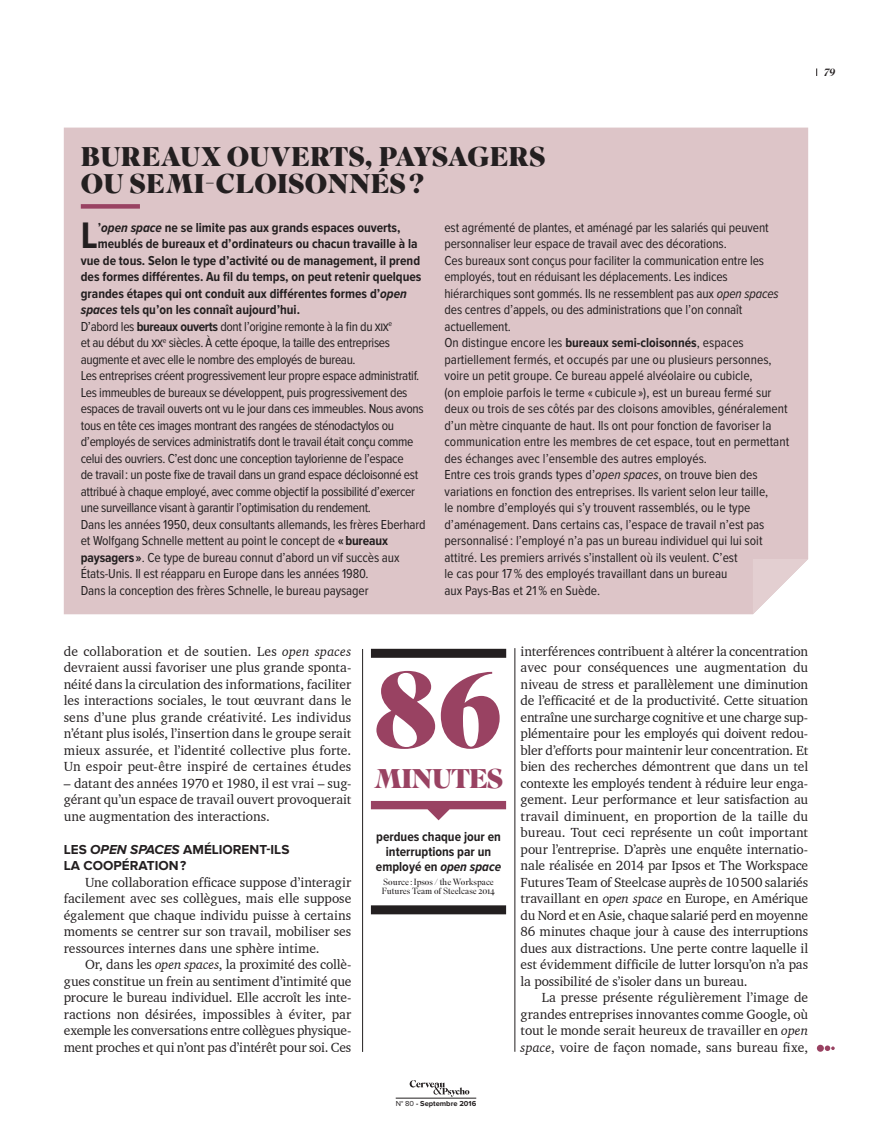
<style>
.page{position:relative;width:872px;height:1127px;background:#fff}
.page>*{position:absolute;margin:0;border:0;box-sizing:border-box;transform-origin:0 0}
.t1{font:900 105px "Superior Title";color:#994262}
.encadre_texte_bold_l{font:700 38.25px "Proxima Nova Cond";color:#231f20}
.encadre_titre_1{font:900 27px/27px "Superior Title";letter-spacing:.005em;color:#231f20}
.t2{font:900 27px "Superior Title";letter-spacing:-.035em;color:#994262}
.encadre_texte{font:13.5px/16.5px "Proxima Nova Cond";letter-spacing:-.01em;color:#231f20}
.texte_charter{font:13.5px/16.5px "Charter BT";letter-spacing:-.005em;color:#231f20;text-align:justify}
.encadre_texte_bold_l-2{font:700 13.5px "Proxima Nova Cond";color:#231f20}
.en_bref_texte{font:700 13.5px/15px "Proxima Nova Cond";color:#231f20;text-align:center}
.inter{font:700 13.5px/16.5px "Proxima Nova";color:#231f20}
.t3{font:italic 500 10.5px "Superior Title";color:#231f20}
.credit{font:300 9px/9px "Superior Title";color:#231f20}
.t4{font:700 7.5px "Proxima Nova";color:#231f20}
.s1{font-style:italic}
.s2{font-weight:700}
.s3{font-weight:400}
</style>
<div class="page">
<div style="left:64px;top:128px;width:744px;height:486px;background:#ddc5c8"></div>
<svg style="left:753px;top:559px;width:55px;height:55px"></svg>
<div style="left:81px;top:204px;width:59px;height:5px;background:#994262"></div>
<div style="left:371px;top:905px;width:135px;height:9px;background:#231f20"></div>
<div style="left:371px;top:649px;width:135px;height:9px;background:#231f20"></div>
<svg style="left:371px;top:801px;width:135px;height:19px"></svg>
<div style="left:817px;top:1045px;width:7px;height:7px;background:#994262;border-radius:50%"></div>
<svg style="left:824px;top:1045px;width:10px;height:6px"></svg>
<hr style="left:362px;top:649px;width:1px;height:403px;background:#231f20">
<hr style="left:514px;top:648px;width:1px;height:404px;background:#231f20">
<svg style="left:409px;top:1080px;width:60px;height:16px"></svg>
<hr style="left:396px;top:1098px;width:80px;height:1px;background:#231f20">
<p class="t3" style="left:824px;top:66px;width:13px">79</p>
<p class="encadre_titre_1" style="left:81px;top:144px;width:466px">BUREAUX OUVERTS, PAYSAGERS<br>OU SEMI-CLOISONNÉS?</p>
<p class="encadre_texte_bold_l" style="left:81px;top:214px;width:18px">L</p>
<p class="encadre_texte_bold_l-2" style="left:98px;top:220px;width:304px">’<span class="s1">open space</span> ne se limite pas aux grands espaces ouverts,</p>
<p class="encadre_texte" style="left:444px;top:220px;width:336px">est agrémenté de plantes, et aménagé par les salariés qui peuvent personnaliser leur espace de travail avec des décorations.<br>Ces bureaux sont conçus pour faciliter la communication entre les employés, tout en réduisant les déplacements. Les indices hiérarchiques sont gommés. Ils ne ressemblent pas aux <span class="s1">open spaces </span>des centres d’appels, ou des administrations que l’on connaît actuellement.</p>
<p class="encadre_texte" style="left:444px;top:335px;width:346px">On distingue encore les <span class="s2">bureaux semi-cloisonnés</span>, espaces partiellement fermés, et occupés par une ou plusieurs personnes, voire un petit groupe. Ce bureau appelé alvéolaire ou cubicle,<br>(on emploie parfois le terme « cubicule »), est un bureau fermé sur deux ou trois de ses côtés par des cloisons amovibles, généralement d’un mètre cinquante de haut. Ils ont pour fonction de favoriser la communication entre les membres de cet espace, tout en permettant des échanges avec l’ensemble des autres employés.</p>
<p class="encadre_texte" style="left:444px;top:467px;width:325px">Entre ces trois grands types d’<span class="s1">open spaces</span>, on trouve bien des variations en fonction des entreprises. Ils varient selon leur taille, le nombre d’employés qui s’y trouvent rassemblés, ou le type d’aménagement. Dans certains cas, l’espace de travail n’est pas personnalisé : l’employé n’a pas un bureau individuel qui lui soit attitré. Les premiers arrivés s’installent où ils veulent. C’est<br>le cas pour 17 % des employés travaillant dans un bureau<br>aux Pays-Bas et 21 % en Suède.</p>
<p class="encadre_texte_bold_l-2" style="left:98px;top:236px;width:321px">meublés de bureaux et d’ordinateurs ou chacun travaille à la</p>
<p class="encadre_texte_bold_l-2" style="left:81px;top:253px;width:341px">vue de tous. Selon le type d’activité ou de management, il prend</p>
<p class="encadre_texte_bold_l-2" style="left:81px;top:269px;width:342px">des formes différentes. Au fil du temps, on peut retenir quelques</p>
<p class="encadre_texte_bold_l-2" style="left:81px;top:286px;width:328px">grandes étapes qui ont conduit aux différentes formes d’<span class="s1">open</span></p>
<p class="encadre_texte_bold_l-2" style="left:81px;top:302px;width:221px"><span class="s1">spaces</span> tels qu’on les connaît aujourd’hui.</p>
<p class="encadre_texte" style="left:81px;top:319px;width:344px">D’abord les <span class="s2">bureaux ouverts</span> dont l’origine remonte à la fin du xix<sup>e<br></sup>et au début du xx<sup>e</sup> siècles. À cette époque, la taille des entreprises augmente et avec elle le nombre des employés de bureau.<br>Les entreprises créent progressivement leur propre espace administratif.<br>Les immeubles de bureaux se développent, puis progressivement des espaces de travail ouverts ont vu le jour dans ces immeubles. Nous avons tous en tête ces images montrant des rangées de sténodactylos ou d’employés de services administratifs dont le travail était conçu comme celui des ouvriers. C’est donc une conception taylorienne de l’espace<br>de travail : un poste fixe de travail dans un grand espace décloisonné est attribué à chaque employé, avec comme objectif la possibilité d’exercer une surveillance visant à garantir l’optimisation du rendement.</p>
<p class="encadre_texte" style="left:81px;top:517px;width:346px">Dans les années 1950, deux consultants allemands, les frères Eberhard et Wolfgang Schnelle mettent au point le concept de <span class="s2">« bureaux paysagers »</span>. Ce type de bureau connut d’abord un vif succès aux États-Unis. Il est réapparu en Europe dans les années 1980.<br>Dans la conception des frères Schnelle, le bureau paysager</p>
<p class="texte_charter" style="left:64px;top:642px;width:289px">de collaboration et de soutien. Les <span class="s1">open spaces </span>devraient aussi favoriser une plus grande sponta&shy;néité dans la circulation des informations, faciliter les interactions sociales, le tout œuvrant dans le sens d’une plus grande créativité. Les individus n’étant plus isolés, l’insertion dans le groupe serait mieux assurée, et l’identité collective plus forte.<br>Un espoir peut-être inspiré de certaines études</p>
<p class="texte_charter" style="left:64px;top:774px;width:289px">– datant des années 1970 et 1980, il est vrai – sug&shy;gérant qu’un espace de travail ouvert provoquerait une augmentation des interactions.</p>
<p class="inter" style="left:64px;top:842px;width:227px">LES <span class="s1">OPEN SPACES</span> AMÉLIORENT-ILS<br>LA COOPÉRATION ?</p>
<p class="texte_charter" style="left:64px;top:873px;width:289px;text-indent:21px">Une collaboration efficace suppose d’interagir facilement avec ses collègues, mais elle suppose également que chaque individu puisse à certains moments se centrer sur son travail, mobiliser ses ressources internes dans une sphère intime.</p>
<p class="texte_charter" style="left:64px;top:956px;width:289px;text-indent:21px">Or, dans les <span class="s1">open spaces</span>, la proximité des collè&shy;gues constitue un frein au sentiment d’intimité que procure le bureau individuel. Elle accroît les inte&shy;ractions non désirées, impossibles à éviter, par exemple les conversations entre collègues physique&shy;ment proches et qui n’ont pas d’intérêt pour soi. Ces</p>
<h1 class="t1" style="left:374px;top:643px;width:130px">86</h1>
<p class="t2" style="left:374px;top:761px;width:131px">MINUTES</p>
<p class="en_bref_texte" style="left:376px;top:830px;width:127px">perdues chaque jour en interruptions par un employé en <span class="s1">open space</span></p>
<p class="credit" style="left:382px;top:877px;width:115px">Source : Ipsos / the Workspace<br>Futures Team of Steelcase 2014</p>
<p class="texte_charter" style="left:520px;top:642px;width:289px">interférences contribuent à altérer la concentration avec pour conséquences une augmentation du niveau de stress et parallèlement une diminution de l’efficacité et de la productivité. Cette situation entraîne une surcharge cognitive et une charge sup&shy;plémentaire pour les employés qui doivent redou&shy;bler d’efforts pour maintenir leur concentration. Et bien des recherches démontrent que dans un tel contexte les employés tendent à réduire leur enga&shy;gement. Leur performance et leur satisfaction au travail diminuent, en proportion de la taille du bureau. Tout ceci représente un coût important pour l’entreprise. D’après une enquête internatio&shy;nale réalisée en 2014 par Ipsos et The Workspace Futures Team of Steelcase auprès de 10500 salariés travaillant en <span class="s1">open space</span> en Europe, en Amérique du Nord et en Asie, chaque salarié perd en moyenne 86 minutes chaque jour à cause des interruptions dues aux distractions. Une perte contre laquelle il est évidemment difficile de lutter lorsqu’on n’a pas la possibilité de s’isoler dans un bureau.</p>
<p class="texte_charter" style="left:520px;top:989px;width:289px;text-indent:21px">La presse présente régulièrement l’image de grandes entreprises innovantes comme Google, où tout le monde serait heureux de travailler en <span class="s1">open space</span>, voire de façon nomade, sans bureau fixe,</p>
<p class="t4" style="left:396px;top:1099px;width:82px"><span class="s3">N° 80</span> - Septembre 2016</p>
</div>
